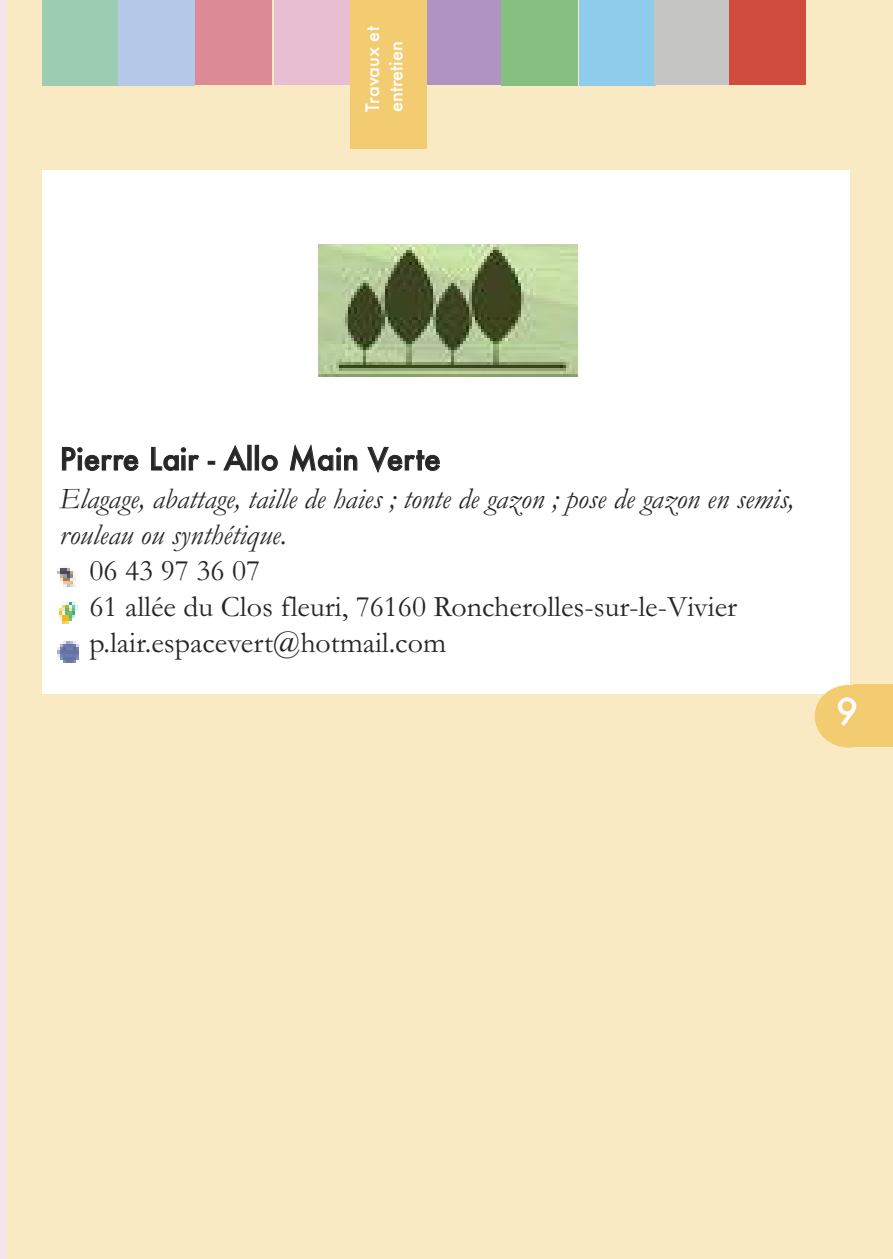
<style>
.page{position:relative;width:893px;height:1259px;background:#faeac3}
.page>*{position:absolute;margin:0;border:0;box-sizing:border-box;transform-origin:0 0}
.t1{font:500 36px "Futura";color:#fff}
.t2{font:30px/36px "Garamond";color:#272627}
.t3{font:italic 30px/36px "Garamond";color:#272627}
.t4{font:500 30px "Futura";color:#272627}
.t5{font:500 18px/23.4px "Futura";color:#fff}
</style>
<div class="page">
<div style="left:0;top:0;width:6px;height:1259px;background:#f5e4ed"></div>
<div style="left:43px;top:0;width:76px;height:85px;background:#9ccdb2"></div>
<div style="left:118px;top:0;width:77px;height:85px;background:#b4c8e7"></div>
<div style="left:274px;top:0;width:76px;height:85px;background:#e8bed3"></div>
<div style="left:350px;top:0;width:77px;height:149px;background:#f3cc71"></div>
<div style="left:427px;top:0;width:76px;height:85px;background:#b093c3"></div>
<div style="left:502px;top:0;width:76px;height:85px;background:#85c082"></div>
<div style="left:579px;top:0;width:77px;height:85px;background:#8fcbea"></div>
<div style="left:654px;top:0;width:76px;height:85px;background:#c5c5c4"></div>
<div style="left:730px;top:0;width:76px;height:85px;background:#d14b3f"></div>
<div style="left:196px;top:0;width:76px;height:85px;background:#dd8a97"></div>
<div style="left:43px;top:434px;width:807px;height:259px;background:#fff"></div>
<img style="left:57px;top:568px;width:18px;height:18px">
<img style="left:59px;top:602px;width:19px;height:22px">
<img style="left:57px;top:641px;width:21px;height:21px">
<div style="left:43px;top:170px;width:807px;height:273px;background:#fff"></div>
<img style="left:318px;top:245px;width:260px;height:131px">
<div style="left:815px;top:685px;width:68px;height:62px;background:#f3cc71;border-radius:50%"></div>
<div style="left:853px;top:685px;width:40px;height:62px;background:#f3cc71"></div>
<p class="t5" style="left:361px;top:112px;width:87px;rotate:-90deg">Travaux et entretien</p>
<p class="t4" style="left:60px;top:442px;width:383px">Pierre Lair - Allo Main Verte</p>
<p class="t3" style="left:60px;top:479px;width:736px">Elagage, abattage, taille de haies ; tonte de gazon ; pose de gazon en semis, rouleau ou synthétique.</p>
<p class="t2" style="left:90px;top:551px;width:649px">06 43 97 36 07<br>61 allée du Clos fleuri, 76160 Roncherolles-sur-le-Vivier p.lair.espacevert@hotmail.com</p>
<p class="t1" style="left:836px;top:691px;width:24px">9</p>
</div>
